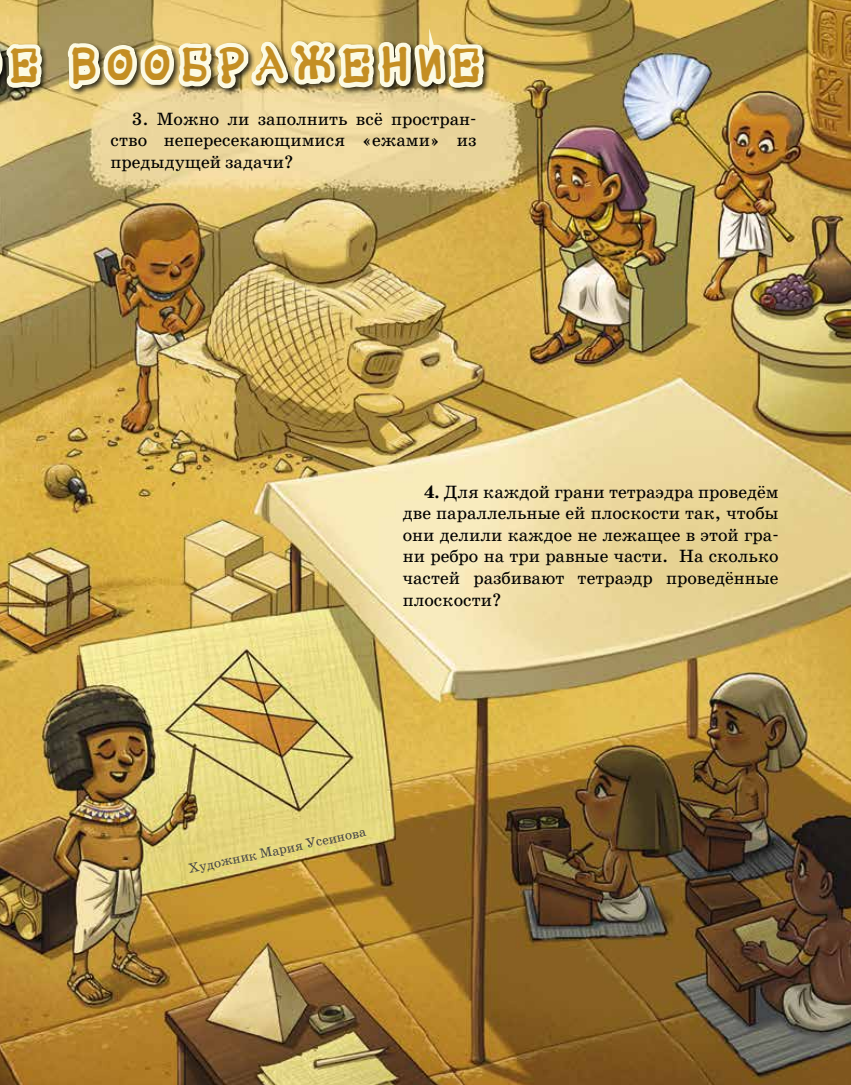
<style>
.page{position:relative;width:851px;height:1085px;background:#fff}
.page>*{position:absolute;margin:0;border:0;box-sizing:border-box;transform-origin:0 0}
.t1{font:46.5px "Bistro C";letter-spacing:.22em;color:#c48e23}
.t2{font:18px/21.6px "School Book C";color:#000;text-align:justify}
.t3{font:13.5px "School Book AC";color:#484848}
.s1{font-weight:700}
</style>
<div class="page">
<img style="left:0;top:0;width:850px;height:1084px">
<div style="left:0;top:40px;width:491px;height:57px;background:#000;opacity:.75"></div>
<svg style="left:0;top:40px;width:46px;height:131px;background:#d1c18d"></svg>
<img style="left:61px;top:36px;width:44px;height:912px">
<img style="left:99px;top:0;width:389px;height:400px">
<h1 class="t1" style="left:10px;top:39px;width:472px">Е ВООБРАЖЕНИЕ</h1>
<p class="t2" style="left:111px;top:108px;width:367px;text-indent:21px">3. Можно ли заполнить всё простран&shy;ство непересекающимися «ежами» из предыдущей задачи?</p>
<p class="t2" style="left:403px;top:481px;width:377px;text-indent:21px"><span class="s1">4.</span> Для каждой грани тетраэдра проведём две параллельные ей плоскости так, чтобы они делили каждое не лежащее в этой гра&shy;ни ребро на три равные части. На сколько частей разбивают тетраэдр проведённые плоскости?</p>
<p class="t3" style="left:187px;top:861px;width:183px;rotate:-12deg">Художник Мария Усеинова</p>
</div>
